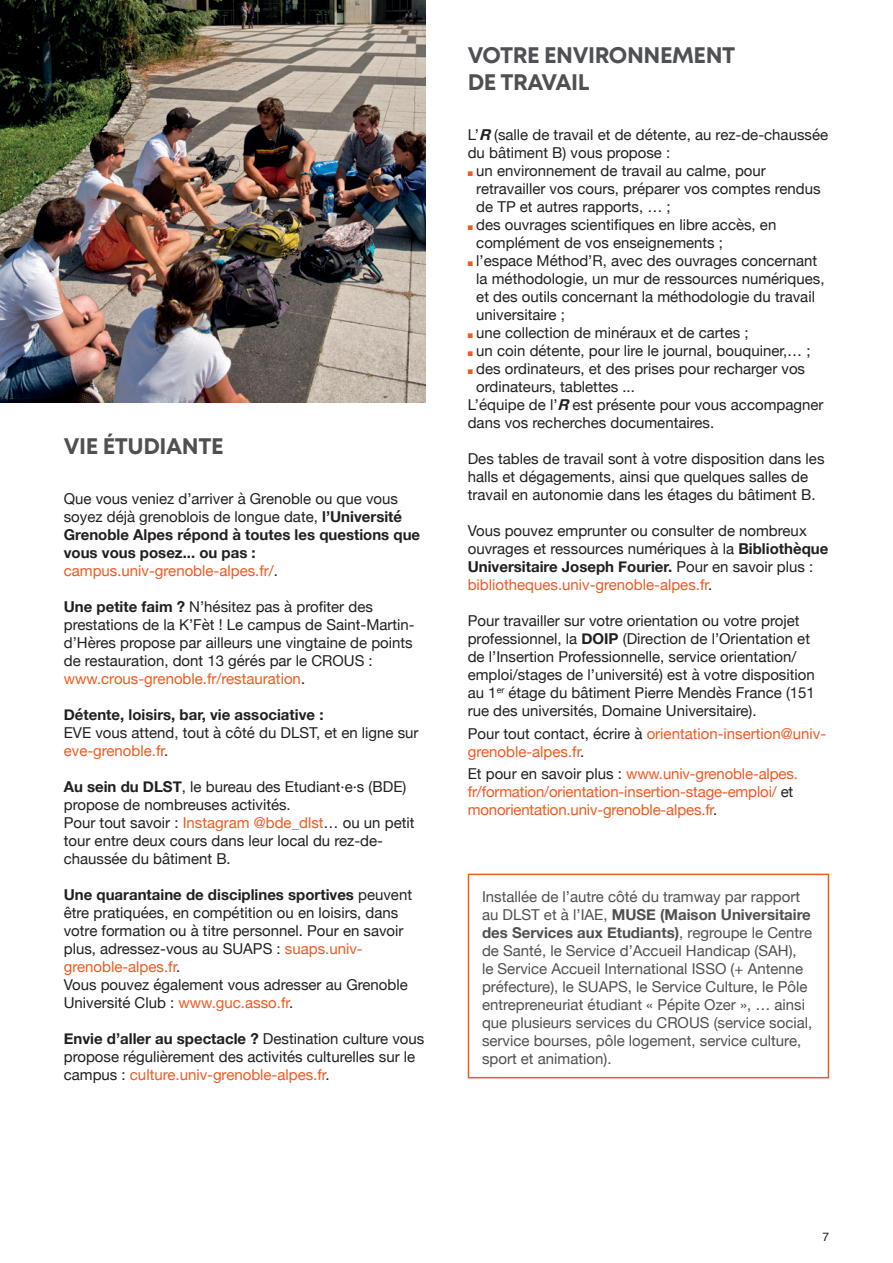
<style>
.page{position:relative;width:893px;height:1263px;background:#fff}
.page>*{position:absolute;margin:0;border:0;box-sizing:border-box;transform-origin:0 0}
.t1{font:700 22.5px "Mont";letter-spacing:-.02em;color:#4e5053}
.t2{font:15px/18px "Helvetica Neue";color:#231f20}
.t3{font:15px/18px "Helvetica Neue";color:#4e5053}
.t4{font:15px/18px "Helvetica Neue";letter-spacing:-.01em;color:#f15921}
.t5{font:700 15px/18px "Helvetica Neue";color:#231f20}
.t6{font:12px "Helvetica";color:#231f20}
.s1{font-weight:400}
.s2{font-weight:400;color:#f15921}
.s3{font-weight:700}
.s4{color:#f15921}
.s5{font-weight:700;font-style:italic}
.s6{color:#231f20}
</style>
<div class="page">
<div style="left:468px;top:874px;width:361px;height:204px;border:2px solid #f15921"></div>
<img style="left:0;top:0;width:425px;height:403px">
<p class="t1" style="left:64px;top:432px;width:161px">VIE ÉTUDIANTE</p>
<p class="t5" style="left:64px;top:490px;width:358px"><span class="s1">Que vous veniez d’arriver à Grenoble ou que vous soyez déjà grenoblois de longue date,</span> l’Université Grenoble Alpes répond à toutes les questions que vous vous posez... ou pas : <span class="s2">campus.univ-grenoble-alpes.fr/</span><span class="s1">.</span></p>
<p class="t2" style="left:64px;top:599px;width:352px"><span class="s3">Une petite faim ?</span> N’hésitez pas à profiter des prestations de la K’Fèt ! Le campus de Saint-Martin&shy;d’Hères propose par ailleurs une vingtaine de points de restauration, dont 13 gérés par le CROUS : <span class="s4">www.crous-grenoble.fr/restauration</span>.</p>
<p class="t2" style="left:64px;top:707px;width:356px"><span class="s3">Détente, loisirs, bar, vie associative :<br></span>EVE vous attend, tout à côté du DLST, et en ligne sur <span class="s4">eve-grenoble.fr</span>.</p>
<p class="t2" style="left:64px;top:779px;width:352px"><span class="s3">Au sein du DLST</span>, le bureau des Etudiant∙e∙s (BDE) propose de nombreuses activités.<br>Pour tout savoir : <span class="s4">Instagram @bde_dlst</span>… ou un petit tour entre deux cours dans leur local du rez-de&shy;chaussée du bâtiment B.</p>
<p class="t2" style="left:64px;top:887px;width:350px"><span class="s3">Une quarantaine de disciplines sportives</span> peuvent être pratiquées, en compétition ou en loisirs, dans votre formation ou à titre personnel. Pour en savoir plus, adressez-vous au SUAPS : <span class="s4">suaps.univ&shy;grenoble-alpes.fr</span>.</p>
<p class="t2" style="left:64px;top:977px;width:345px">Vous pouvez également vous adresser au Grenoble<br>Université Club : <span class="s4">www.guc.asso.fr</span>.</p>
<p class="t2" style="left:64px;top:1031px;width:362px"><span class="s3">Envie d’aller au spectacle ?</span> Destination culture vous propose régulièrement des activités culturelles sur le campus : <span class="s4">culture.univ-grenoble-alpes.fr</span>.</p>
<p class="t1" style="left:468px;top:41px;width:269px">VOTRE ENVIRONNEMENT</p>
<p class="t1" style="left:468px;top:68px;width:123px">DE TRAVAIL</p>
<p class="t2" style="left:468px;top:127px;width:362px">L’<span class="s5">R</span>(salle de travail et de détente, au rez-de-chaussée du bâtiment B) vous propose :</p>
<p class="t2" style="left:476px;top:163px;width:346px;text-indent:-9px"><span class="s4">■</span> un environnement de travail au calme, pour retravailler vos cours, préparer vos comptes rendus de TP et autres rapports, … ;</p>
<p class="t2" style="left:476px;top:217px;width:302px;text-indent:-9px"><span class="s4">■</span> des ouvrages scientifiques en libre accès, en complément de vos enseignements ;</p>
<p class="t2" style="left:476px;top:253px;width:350px;text-indent:-9px"><span class="s4">■</span> l’espace Méthod’R, avec des ouvrages concernant la méthodologie, un mur de ressources numériques, et des outils concernant la méthodologie du travail universitaire ;</p>
<p class="t2" style="left:468px;top:325px;width:282px"><span class="s4">■</span> une collection de minéraux et de cartes ;</p>
<p class="t2" style="left:468px;top:343px;width:344px"><span class="s4">■</span> un coin détente, pour lire le journal, bouquiner,… ;</p>
<p class="t2" style="left:476px;top:361px;width:330px;text-indent:-9px"><span class="s4">■</span> des ordinateurs, et des prises pour recharger vos ordinateurs, tablettes ...</p>
<p class="t2" style="left:468px;top:397px;width:357px">L’équipe de l’<span class="s5">R</span>est présente pour vous accompagner dans vos recherches documentaires.</p>
<p class="t2" style="left:468px;top:451px;width:358px">Des tables de travail sont à votre disposition dans les halls et dégagements, ainsi que quelques salles de travail en autonomie dans les étages du bâtiment B.</p>
<p class="t2" style="left:468px;top:523px;width:362px">Vous pouvez emprunter ou consulter de nombreux ouvrages et ressources numériques à la <span class="s3">Bibliothèque Universitaire Joseph Fourier.</span> Pour en savoir plus : <span class="s4">bibliotheques.univ-grenoble-alpes.fr</span>.</p>
<p class="t2" style="left:468px;top:613px;width:349px">Pour travailler sur votre orientation ou votre projet professionnel, la <span class="s3">DOIP</span> (Direction de l’Orientation et de l’Insertion Professionnelle, service orientation/ emploi/stages de l’université) est à votre disposition au 1<sup>er</sup> étage du bâtiment Pierre Mendès France (151 rue des universités, Domaine Universitaire).</p>
<p class="t4" style="left:468px;top:725px;width:360px"><span class="s6">Pour tout contact, écrire à</span> orientation-insertion@univ&shy;grenoble-alpes.fr<span class="s6">.</span></p>
<p class="t4" style="left:468px;top:765px;width:332px"><span class="s6">Et pour en savoir plus :</span> www.univ-grenoble-alpes. fr/formation/orientation-insertion-stage-emploi/ <span class="s6">et </span>monorientation.univ-grenoble-alpes.fr<span class="s6">.</span></p>
<p class="t3" style="left:482px;top:889px;width:332px">Installée de l’autre côté du tramway par rapport au DLST et à l’IAE, <span class="s3">MUSE (Maison Universitaire des Services aux Etudiants)</span>, regroupe le Centre de Santé, le Service d’Accueil Handicap (SAH),<br>le Service Accueil International ISSO (+ Antenne préfecture), le SUAPS, le Service Culture, le Pôle entrepreneuriat étudiant « Pépite Ozer », … ainsi que plusieurs services du CROUS (service social, service bourses, pôle logement, service culture, sport et animation).</p>
<p class="t6" style="left:822px;top:1228px;width:8px">7</p>
</div>
